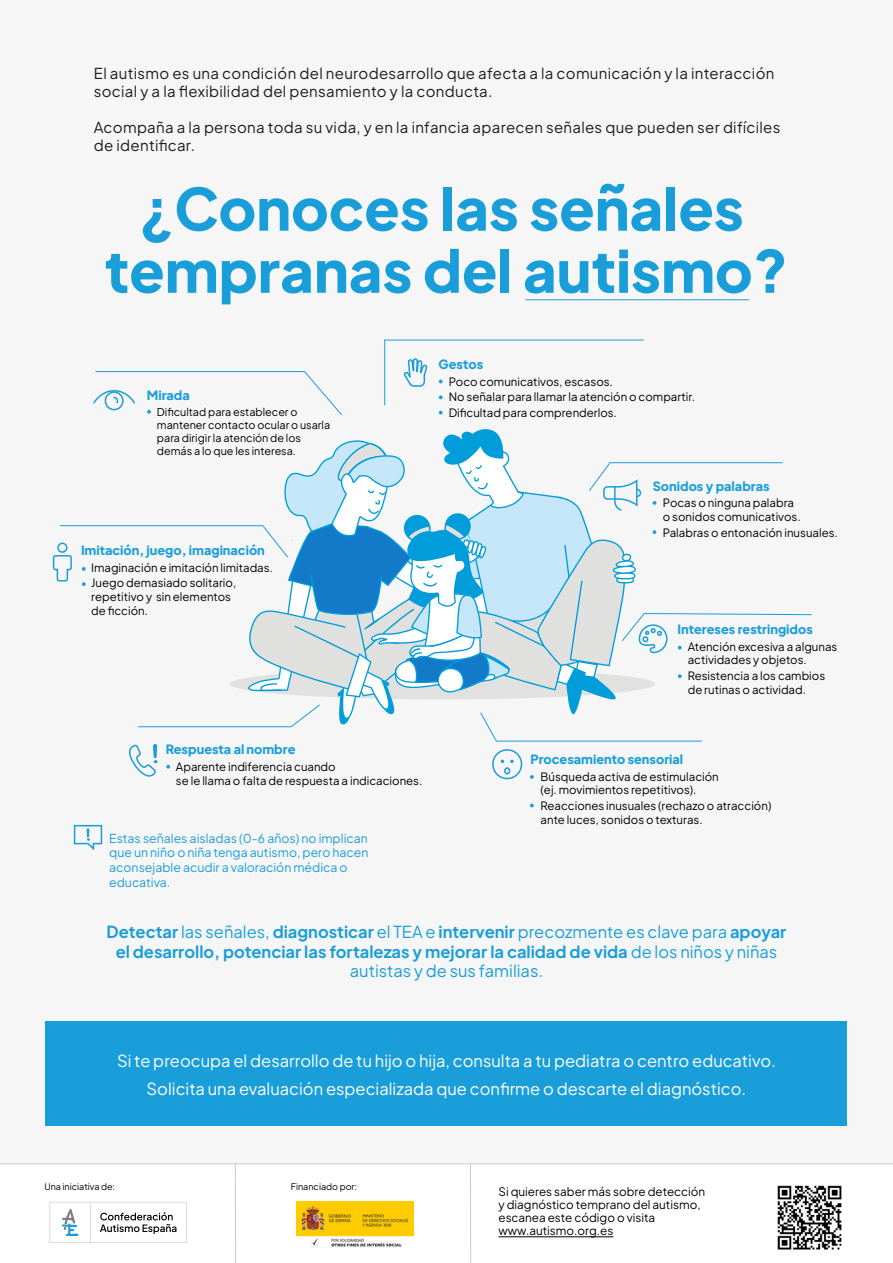
<style>
.page{position:relative;width:893px;height:1263px;background:#f6f6f6}
.page>*{position:absolute;margin:0;border:0;box-sizing:border-box;transform-origin:0 0}
.t1{font:800 58.05px/62.1px "Plus Jakarta Sans";color:#1a9eda;text-align:center}
.t2{font:700 16.5px/19.8px "Plus Jakarta Sans";color:#1a9eda;text-align:center}
.t3{font:16.5px/28px "Plus Jakarta Sans";color:#fff;text-align:center}
.t4{font:15px/18px "Plus Jakarta Sans";letter-spacing:.02em;color:#1d1d1b}
.t5{font:800 12.67px "Plus Jakarta Sans";color:#1a9eda}
.t6{font:12.3px/14.8px "Plus Jakarta Sans";color:#1a9eda}
.t7{font:11.7px/12.9px "Plus Jakarta Sans";color:#010101}
.t8{font:11.4px/13.7px "Plus Jakarta Sans";color:#000}
.t9{font:10.8px/13px "Plus Jakarta Sans";color:#000}
.t10{font:9px "Plus Jakarta Sans";color:#010101}
.s1{font-weight:400}
</style>
<div class="page">
<div style="left:0;top:1164px;width:893px;height:99px;background:#fff"></div>
<div style="left:46px;top:1021px;width:801px;height:105px;background:#1a9eda"></div>
<hr style="left:0;top:1163px;width:893px;height:1px;background:#cbcaca">
<hr style="left:525px;top:299px;width:224px;height:1px;background:#1a9eda">
<svg style="left:93px;top:371px;width:249px;height:44px"></svg>
<svg style="left:384px;top:339px;width:260px;height:75px"></svg>
<svg style="left:530px;top:804px;width:4px;height:3px"></svg>
<svg style="left:52px;top:429px;width:760px;height:351px"></svg>
<img style="left:296px;top:1202px;width:117px;height:45px">
<svg style="left:235px;top:1163px;width:1px;height:100px"></svg>
<svg style="left:470px;top:1163px;width:1px;height:100px"></svg>
<hr style="left:498px;top:1236px;width:115px;height:1px;background:#010101">
<svg style="left:50px;top:1202px;width:137px;height:41px"></svg>
<img style="left:777px;top:1185px;width:65px;height:65px">
<svg style="left:73px;top:824px;width:30px;height:26px"></svg>
<h3 class="t4" style="left:94px;top:62px;width:682px">El autismo es una condición del neurodesarrollo que afecta a la comunicación y la interacción social y a la flexibilidad del pensamiento y la conducta.</h3>
<h3 class="t4" style="left:94px;top:116px;width:688px">Acompaña a la persona toda su vida, y en la infancia aparecen señales que pueden ser difíciles de identificar.</h3>
<h1 class="t1" style="left:105px;top:172px;width:685px">¿Conoces las señales tempranas del autismo?</h1>
<p class="t5" style="left:147px;top:385px;width:45px">Mirada</p>
<p class="t9" style="left:157px;top:405px;width:175px">Dificultad para establecer o mantener contacto ocular o usarla para dirigir la atención de los demás a lo que les interesa.</p>
<p class="t5" style="left:81px;top:540px;width:185px">Imitación, juego, imaginación</p>
<p class="t8" style="left:91px;top:558px;width:183px;line-height:15.6px">Imaginación e imitación limitadas.<br>Juego demasiado solitario,</p>
<p class="t8" style="left:91px;top:589px;width:141px">repetitivo y sin elementos de ficción.</p>
<p class="t5" style="left:439px;top:354px;width:46px">Gestos</p>
<p class="t8" style="left:449px;top:372px;width:248px;line-height:15.6px">Poco comunicativos, escasos.<br>No señalar para llamar la atención o compartir.<br>Dificultad para comprenderlos.</p>
<p class="t5" style="left:653px;top:475px;width:118px">Sonidos y palabras</p>
<p class="t8" style="left:663px;top:495px;width:139px">Pocas o ninguna palabra o sonidos comunicativos.</p>
<p class="t8" style="left:663px;top:524px;width:176px">Palabras o entonación inusuales.</p>
<p class="t5" style="left:677px;top:619px;width:137px">Intereses restringidos</p>
<p class="t8" style="left:688px;top:638px;width:151px">Atención excesiva a algunas actividades y objetos.</p>
<p class="t8" style="left:688px;top:668px;width:139px">Resistencia a los cambios de rutinas o actividad.</p>
<p class="t5" style="left:166px;top:739px;width:131px">Respuesta al nombre</p>
<p class="t8" style="left:176px;top:759px;width:248px">Aparente indiferencia cuando<br>se le llama o falta de respuesta a indicaciones.</p>
<p class="t6" style="left:109px;top:829px;width:261px">Estas señales aisladas (0-6 años) no implican que un niño o niña tenga autismo, pero hacen aconsejable acudir a valoración médica o educativa.</p>
<p class="t5" style="left:530px;top:749px;width:154px">Procesamiento sensorial</p>
<p class="t8" style="left:541px;top:768px;width:180px">Búsqueda activa de estimulación (ej. movimientos repetitivos).</p>
<p class="t8" style="left:541px;top:798px;width:232px">Reacciones inusuales (rechazo o atracción) ante luces, sonidos o texturas.</p>
<h2 class="t2" style="left:107px;top:920px;width:681px">Detectar <span class="s1">las señales,</span> diagnosticar <span class="s1">el TEA e</span> intervenir <span class="s1">precozmente es clave para</span> apoyar el desarrollo, potenciar las fortalezas y mejorar la calidad de vida <span class="s1">de los niños y niñas autistas y de sus familias.</span></h2>
<h2 class="t3" style="left:117px;top:1045px;width:660px">Si te preocupa el desarrollo de tu hijo o hija, consulta a tu pediatra o centro educativo.<br>Solicita una evaluación especializada que confirme o descarte el diagnóstico.</h2>
<p class="t10" style="left:44px;top:1179px;width:72px">Una iniciativa de:</p>
<p class="t10" style="left:291px;top:1179px;width:68px">Financiado por:</p>
<p class="t7" style="left:498px;top:1184px;width:208px">Si quieres saber más sobre detección y diagnóstico temprano del autismo, escanea este código o visita www.autismo.org.es</p>
</div>
